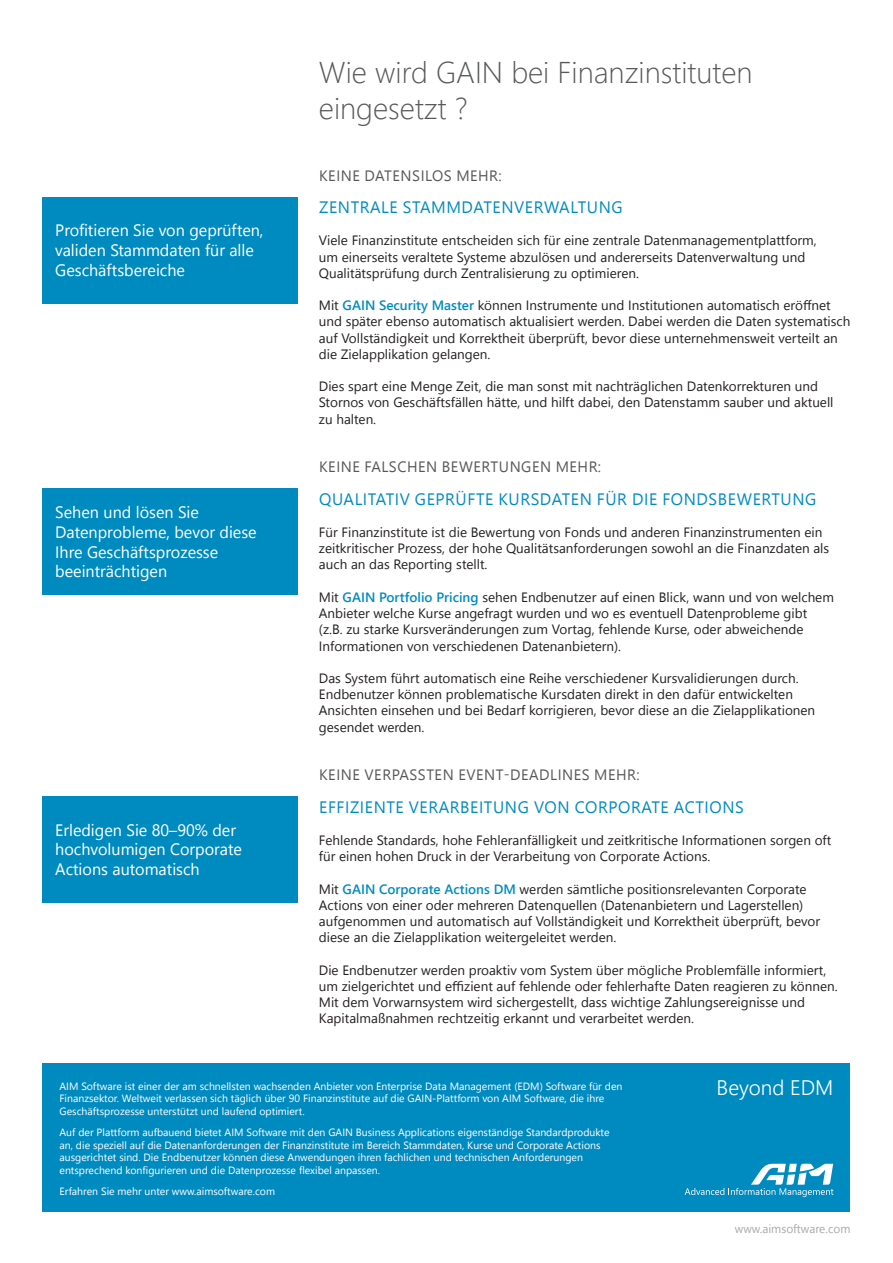
<style>
.page{position:relative;width:893px;height:1263px;background:#fff}
.page>*{position:absolute;margin:0;border:0;box-sizing:border-box;transform-origin:0 0}
.t1{font:300 30px/36px "Segoe UI";color:#57585a}
.t2{font:300 21px "Segoe UI";color:#fff}
.t3{font:16.5px/19.8px "Segoe UI";color:#fff}
.t4{font:16.5px "Segoe UI";letter-spacing:.035em;color:#008bc0}
.t5{font:15px "Segoe UI";letter-spacing:.035em;color:#57585a}
.t6{font:13.5px/16.2px "Segoe UI";color:#231f20}
.t7{font:12px "Segoe UI";color:#a8a9ad}
.t8{font:10.5px/12.6px "Segoe UI";color:#fff}
.s1{font-weight:600;color:#008bc0}
</style>
<div class="page">
<div style="left:43px;top:1063px;width:807px;height:149px;background:#008bc0"></div>
<svg style="left:685px;top:1164px;width:148px;height:33px"></svg>
<div style="left:43px;top:197px;width:255px;height:106px;background:#008bc0"></div>
<div style="left:43px;top:488px;width:255px;height:107px;background:#008bc0"></div>
<div style="left:43px;top:796px;width:255px;height:107px;background:#008bc0"></div>
<p class="t3" style="left:55px;top:220px;width:210px">Profitieren Sie von geprüften, validen Stammdaten für alle<br>Geschäftsbereiche</p>
<p class="t3" style="left:55px;top:502px;width:203px">Sehen und lösen Sie<br>Datenprobleme, bevor diese<br>I hre Geschäftsprozesse beeinträchtigen</p>
<p class="t3" style="left:55px;top:820px;width:188px">Erledigen Sie 80–90% der hochvolumigen Corporate<br>Actions automatisch</p>
<h1 class="t1" style="left:319px;top:53px;width:435px">Wie wird GAIN bei Finanzinstituten eingesetzt ?</h1>
<p class="t5" style="left:319px;top:163px;width:184px">Keine Datensilos mehr:</p>
<p class="t4" style="left:319px;top:194px;width:303px">Zentrale Stammdatenverwaltung</p>
<p class="t6" style="left:319px;top:232px;width:499px">Viele Finanzinstitute entscheiden sich für eine zentrale Datenmanagementplattform, um einerseits veraltete Systeme abzulösen und andererseits Datenverwaltung und<br>Qualitätsprüfung durch Zentralisierung zu optimieren.</p>
<p class="t6" style="left:319px;top:297px;width:533px">M it <span class="s1">GAIN Security Master</span> können Instrumente und Institutionen automatisch eröffnet und später ebenso automatisch aktualisiert werden. Dabei werden die Daten systematisch auf Vollständigkeit und Korrektheit überprüft, bevor diese unternehmensweit verteilt an die Zielapplikation gelangen.</p>
<p class="t6" style="left:319px;top:378px;width:516px">Dies spart eine Menge Zeit, die man sonst mit nachträglichen Datenkorrekturen und<br>Stornos von Geschäftsfällen hätte, und hilft dabei, den Datenstamm sauber und aktuell zu halten.</p>
<p class="t5" style="left:319px;top:455px;width:283px">Keine falschen Bewertungen mehr:</p>
<p class="t4" style="left:319px;top:486px;width:497px">Qualitativ geprüfte Kursdaten fü r die Fondsbewertung</p>
<p class="t6" style="left:319px;top:524px;width:512px">Für Finanzinstitute ist die Bewertung von Fonds und anderen Finanzinstrumenten ein zeitkritischer Prozess, der hohe Qualitätsanforderungen sowohl an die Finanzdaten als auch an das Reporting stellt.</p>
<p class="t6" style="left:319px;top:589px;width:517px">M it <span class="s1">GAIN Portfolio Pricing</span> sehen Endbenutzer auf einen Blick, wann und von welchem Anbieter welche Kurse angefragt wurden und wo es eventuell Datenprobleme gibt (z.B. zu starke Kursveränderungen zum Vortag, fehlende Kurse, oder abweichende<br>I nformationen von verschiedenen Datenanbietern).</p>
<p class="t6" style="left:319px;top:670px;width:498px">Das System führt automatisch eine Reihe verschiedener Kursvalidierungen durch.<br>Endbenutzer können problematische Kursdaten direkt in den dafür entwickelten Ansichten einsehen und bei Bedarf korrigieren, bevor diese an die Zielapplikationen gesendet werden.</p>
<p class="t5" style="left:319px;top:763px;width:322px">Keine verpassten Event-Deadlines mehr:</p>
<p class="t4" style="left:319px;top:793px;width:426px">Effiziente Verarbeitung von Corporate Actions</p>
<p class="t6" style="left:319px;top:832px;width:514px">Fehlende Standards, hohe Fehleranfälligkeit und zeitkritische I nformationen sorgen oft für einen hohen Druck in der Verarbeitung von Corporate Actions.</p>
<p class="t6" style="left:319px;top:880px;width:503px">M it <span class="s1">GAIN Corporate Actions DM</span> werden sämtliche positionsrelevanten Corporate Actions von einer oder mehreren Datenquellen (Datenanbietern und Lagerstellen) aufgenommen und automatisch auf Vollständigkeit und Korrektheit überprüft, bevor diese an die Zielapplikation weitergeleitet werden.</p>
<p class="t6" style="left:319px;top:961px;width:520px">Die Endbenutzer werden proaktiv vom System über mögliche Problemfälle informiert, um zielgerichtet und effizient auf fehlende oder fehlerhafte Daten reagieren zu können.<br>M it dem Vorwarnsystem wird sichergestellt, dass wichtige Zahlungsereignisse und Kapitalmaßnahmen rechtzeitig erkannt und verarbeitet werden.</p>
<p class="t8" style="left:60px;top:1079px;width:564px">AIM Software ist einer der am schnellsten wachsenden Anbieter von Enterprise Data Management (EDM) Software für den<br>Finanzsektor. Weltweit verlassen sich täglich über 90 Finanzinstitute auf die GAIN -Plattform von AIM Software, die ihre<br>Geschäftsprozesse unterstützt und laufend optimiert.</p>
<p class="t8" style="left:60px;top:1126px;width:552px">Auf der Plattform aufbauend bietet AIM Software mit den GAIN Business Applications eigenständige Standardprodukte an, die speziell auf die Datenanforderungen der Finanzinstitute im Bereich Stammdaten, Kurse und Corporate Actions ausgerichtet sind. Die Endbenutzer können diese Anwendungen ihren fachlichen und technischen Anforderungen entsprechend konfigurieren und die Datenprozesse flexibel anpassen.</p>
<p class="t8" style="left:60px;top:1185px;width:217px">Erfahren Sie mehr unter www.aimsoftware.com</p>
<h2 class="t2" style="left:717px;top:1071px;width:118px">Beyond EDM</h2>
<p class="t7" style="left:735px;top:1219px;width:117px">www.aimsoftware.com</p>
</div>
